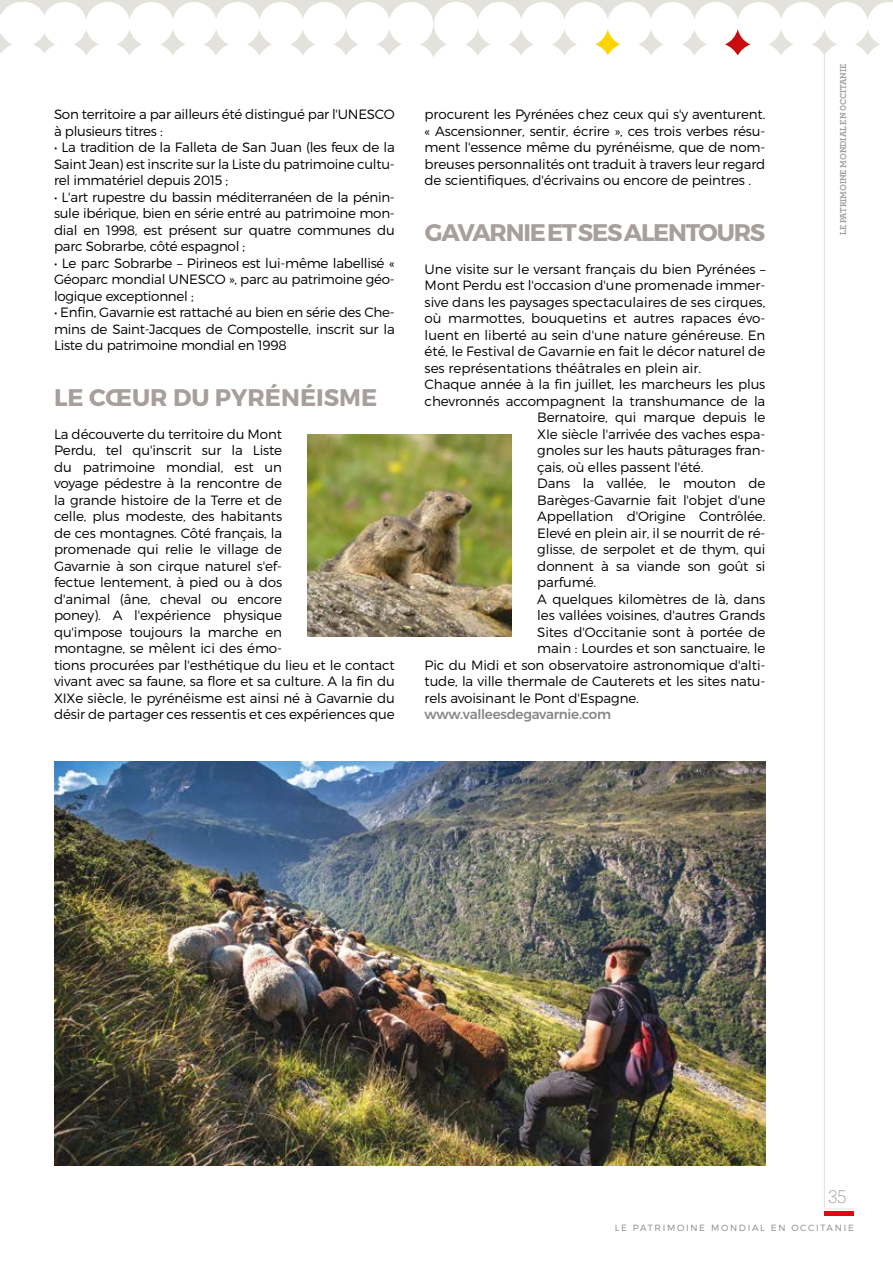
<style>
.page{position:relative;width:893px;height:1263px;background:#fff}
.page>*{position:absolute;margin:0;border:0;box-sizing:border-box;transform-origin:0 0}
.t1{font:700 24px "Montserrat";letter-spacing:-.05em;color:#a69f9c}
.t2{font:700 24px "Montserrat";color:#a69f9c}
.t3{font:300 19.2px "Archer";color:#9d9d9c}
.t4{font:300 13.5px/16.5px "Montserrat";letter-spacing:-.01em;color:#000;text-align:justify}
.t5{font:500 13.5px "Montserrat";letter-spacing:-.02em;color:#878787}
.t6{font:300 9px "Montserrat";letter-spacing:.19em;color:#878787}
.t7{font:700 9px "Archer";letter-spacing:-.01em;color:#9d9d9c}
</style>
<div class="page">
<div style="left:1px;top:0;width:892px;height:93px;background:#e3e2dc"></div>
<svg style="left:49px;top:2px;width:382px;height:91px;background:#fcfbfb"></svg>
<svg style="left:431px;top:2px;width:462px;height:91px;background:#fbfaf8"></svg>
<hr style="left:0;top:0;width:1px;height:93px;background:#e3e2dc">
<svg style="left:0;top:2px;width:49px;height:91px;background:#fcfbfb"></svg>
<hr style="left:824px;top:1212px;width:29px;height:4px;background:#e30613">
<hr style="left:824px;top:52px;width:1px;height:1157px;background:#e4e2db">
<svg style="left:824px;top:1209px;width:29px;height:1px"></svg>
<img style="left:54px;top:761px;width:711px;height:404px">
<img style="left:308px;top:434px;width:204px;height:203px">
<p class="t4" style="left:54px;top:106px;width:342px">Son territoire a par ailleurs été distingué par l'UNESCO à plusieurs titres :</p>
<p class="t4" style="left:54px;top:139px;width:342px">• La tradition de la Falleta de San Juan (les feux de la Saint Jean) est inscrite sur la Liste du patrimoine cultu&shy;rel immatériel depuis 2015 ;</p>
<p class="t4" style="left:54px;top:189px;width:342px">• L'art rupestre du bassin méditerranéen de la pénin&shy;sule ibérique, bien en série entré au patrimoine mon&shy;dial en 1998, est présent sur quatre communes du parc Sobrarbe, côté espagnol ;</p>
<p class="t4" style="left:54px;top:255px;width:342px">• Le parc Sobrarbe – Pirineos est lui-même labellisé « Géoparc mondial UNESCO », parc au patrimoine géo&shy;logique exceptionnel ;</p>
<p class="t4" style="left:54px;top:304px;width:342px">• Enfin, Gavarnie est rattaché au bien en série des Che&shy;mins de Saint-Jacques de Compostelle, inscrit sur la Liste du patrimoine mondial en 1998</p>
<h1 class="t2" style="left:54px;top:382px;width:325px">LE CŒUR DU PYRÉNÉISME</h1>
<p class="t4" style="left:54px;top:426px;width:342px;text-align:left">La découverte du territoire du Mont<br>Perdu, tel qu'inscrit sur la Liste<br>du patrimoine mondial, est un<br>voyage pédestre à la rencontre de<br>la grande histoire de la Terre et de<br>celle, plus modeste, des habitants<br>de ces montagnes. Côté français, la<br>promenade qui relie le village de<br>Gavarnie à son cirque naturel s'ef-<br>fectue lentement, à pied ou à dos<br>d'animal (âne, cheval ou encore<br>poney). A l'expérience physique<br>qu'impose toujours la marche en<br>montagne, se mêlent ici des émo-<br>tions procurées par l'esthétique du lieu et le contact vivant avec sa faune, sa flore et sa culture. A la fin du XIXe siècle, le pyrénéisme est ainsi né à Gavarnie du désir de partager ces ressentis et ces expériences que</p>
<p class="t4" style="left:425px;top:106px;width:342px">procurent les Pyrénées chez ceux qui s'y aventurent. « Ascensionner, sentir, écrire », ces trois verbes résu&shy;ment l'essence même du pyrénéisme, que de nom&shy;breuses personnalités ont traduit à travers leur regard de scientifiques, d'écrivains ou encore de peintres .</p>
<h1 class="t1" style="left:425px;top:217px;width:342px">GAVARNIE ET SES ALENTOURS</h1>
<p class="t4" style="left:425px;top:261px;width:342px">Une visite sur le versant français du bien Pyrénées –</p>
<p class="t4" style="left:425px;top:277px;width:342px">Mont Perdu est l'occasion d'une promenade immer-</p>
<p class="t4" style="left:425px;top:294px;width:342px">sive dans les paysages spectaculaires de ses cirques,</p>
<p class="t4" style="left:425px;top:310px;width:342px">où marmottes, bouquetins et autres rapaces évo-</p>
<p class="t4" style="left:425px;top:327px;width:342px">luent en liberté au sein d'une nature généreuse. En</p>
<p class="t4" style="left:425px;top:343px;width:342px">été, le Festival de Gavarnie en fait le décor naturel de</p>
<p class="t4" style="left:425px;top:360px;width:278px">ses représentations théâtrales en plein air.</p>
<p class="t4" style="left:425px;top:376px;width:342px">Chaque année à la fin juillet, les marcheurs les plus</p>
<p class="t4" style="left:425px;top:393px;width:342px">chevronnés accompagnent la transhumance de la</p>
<p class="t4" style="left:537px;top:409px;width:230px">Bernatoire, qui marque depuis le</p>
<p class="t4" style="left:537px;top:426px;width:230px">XIe siècle l'arrivée des vaches espa-</p>
<p class="t4" style="left:537px;top:442px;width:230px">gnoles sur les hauts pâturages fran-</p>
<p class="t4" style="left:537px;top:459px;width:168px">çais, où elles passent l'été.</p>
<p class="t4" style="left:537px;top:475px;width:230px">Dans la vallée, le mouton de</p>
<p class="t4" style="left:537px;top:492px;width:230px">Barèges-Gavarnie fait l'objet d'une</p>
<p class="t4" style="left:537px;top:508px;width:230px">Appellation d'Origine Contrôlée.</p>
<p class="t4" style="left:537px;top:525px;width:230px">Elevé en plein air, il se nourrit de ré-</p>
<p class="t4" style="left:537px;top:541px;width:230px">glisse, de serpolet et de thym, qui</p>
<p class="t4" style="left:537px;top:558px;width:230px">donnent à sa viande son goût si</p>
<p class="t4" style="left:537px;top:574px;width:60px">parfumé.</p>
<p class="t4" style="left:537px;top:591px;width:230px">A quelques kilomètres de là, dans</p>
<p class="t4" style="left:537px;top:607px;width:230px">les vallées voisines, d'autres Grands</p>
<p class="t4" style="left:537px;top:624px;width:230px">Sites d'Occitanie sont à portée de</p>
<p class="t4" style="left:537px;top:640px;width:230px">main : Lourdes et son sanctuaire, le</p>
<p class="t4" style="left:425px;top:657px;width:342px">Pic du Midi et son observatoire astronomique d'alti-</p>
<p class="t4" style="left:425px;top:673px;width:342px">tude, la ville thermale de Cauterets et les sites natu-</p>
<p class="t4" style="left:425px;top:690px;width:216px">rels avoisinant le Pont d'Espagne.</p>
<p class="t5" style="left:425px;top:704px;width:188px">www.valleesdegavarnie.com</p>
<p class="t7" style="left:836px;top:235px;width:173px;rotate:-90deg">LE PATRIMOINE MONDIAL EN 0CCITANIE</p>
<h2 class="t3" style="left:828px;top:1184px;width:20px">35</h2>
<p class="t6" style="left:615px;top:1222px;width:241px">LE PATRIMOINE MONDIAL EN OCCITANIE</p>
</div>
